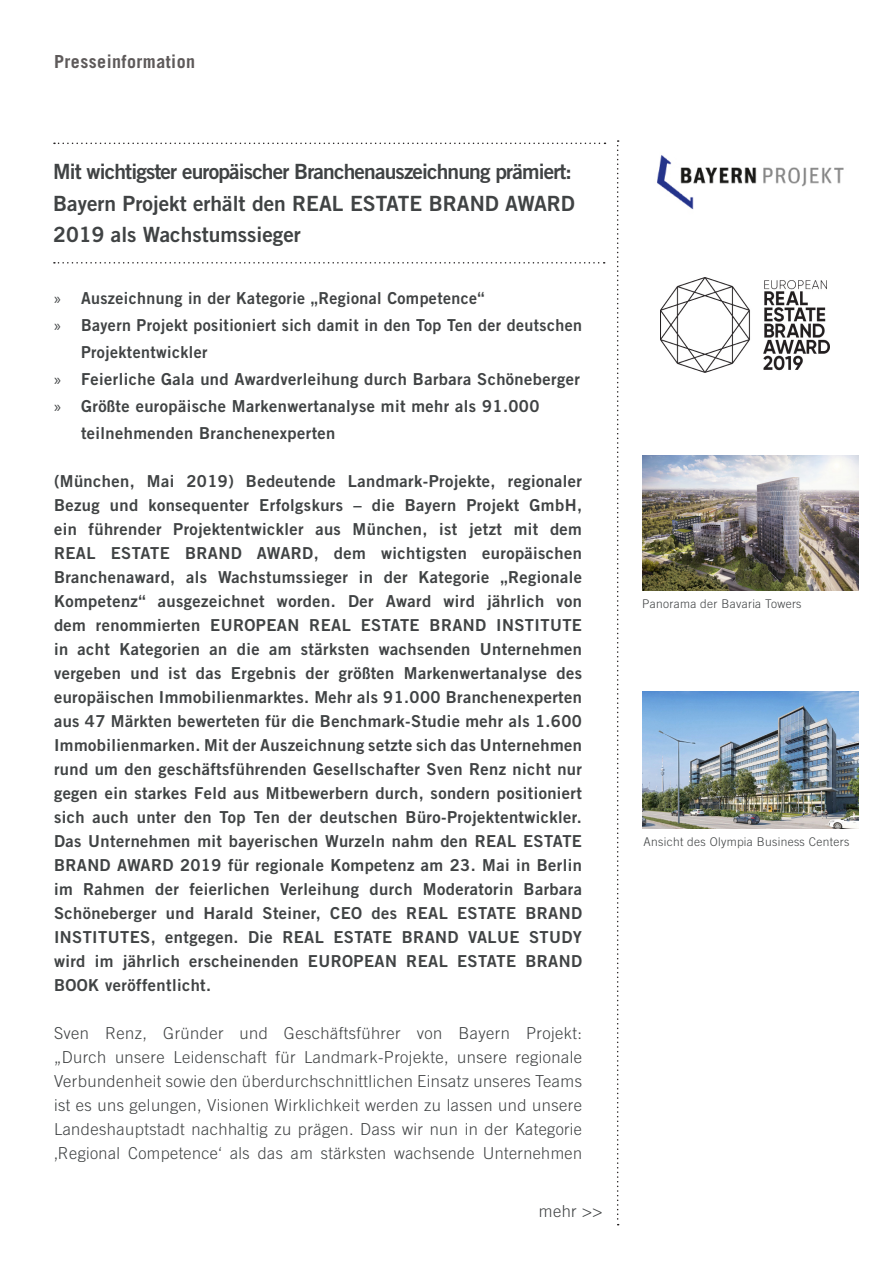
<style>
.page{position:relative;width:893px;height:1263px;background:#fff}
.page>*{position:absolute;margin:0;border:0;box-sizing:border-box;transform-origin:0 0}
.Liste{font:21px/31.5px "Trade Gothic LT Bold Two";letter-spacing:-.04em;color:#404344}
.t1{font:700 18px "Trade Gothic LT";letter-spacing:.025em;color:#5e5a5a}
.t2{font:16.5px/24px "Trade Gothic LT Bold Two";letter-spacing:.025em;color:#404344}
.t3{font:300 16.5px/24px "Trade Gothic LT";letter-spacing:.025em;color:#404344;text-align:justify}
.t4{font:300 12px "Trade Gothic LT";letter-spacing:.025em;color:#404344}
.s1{font-family:"Myriad Pro"}
</style>
<div class="page">
<svg style="left:54px;top:143px;width:551px;height:1px"></svg>
<svg style="left:54px;top:262px;width:551px;height:2px"></svg>
<svg style="left:617px;top:140px;width:2px;height:1085px"></svg>
<img style="left:657px;top:155px;width:187px;height:55px">
<img style="left:661px;top:278px;width:169px;height:95px">
<img style="left:642px;top:455px;width:216px;height:136px">
<img style="left:642px;top:691px;width:216px;height:137px">
<p class="t1" style="left:54px;top:50px;width:143px">Presseinformation</p>
<p class="Liste" style="left:53px;top:156px;width:523px">Mit wichtigster europäischer Branchenauszeichnung prämiert:<br>Bayern Projekt erhält den REAL ESTATE BRAND AWARD<br>2019 als Wachstumssieger</p>
<p class="t2" style="left:54px;top:286px;width:432px"><span class="s1">»</span> Auszeichnung in der Kategorie „Regional Competence“</p>
<p class="t2" style="left:81px;top:311px;width:503px;line-height:27px;text-indent:-27px"><span class="s1">»</span> Bayern Projekt positioniert sich damit in den Top Ten der deutschen<br>Projektentwickler</p>
<p class="t2" style="left:54px;top:367px;width:527px"><span class="s1">»</span> Feierliche Gala und Awardverleihung durch Barbara Schöneberger</p>
<p class="t2" style="left:81px;top:392px;width:460px;line-height:27px;text-indent:-27px"><span class="s1">»</span> Größte europäische Markenwertanalyse mit mehr als 91.000 teilnehmenden Branchenexperten</p>
<p class="t2" style="left:54px;top:469px;width:530px;text-align:justify">(München, Mai 2019) Bedeutende Landmark-Projekte, regionaler Bezug und konsequenter Erfolgskurs – die Bayern Projekt GmbH, ein führender Projektentwickler aus München, ist jetzt mit dem REAL ESTATE BRAND AWARD, dem wichtigsten europäischen Branchenaward, als Wachstumssieger in der Kategorie „Regionale Kompetenz“ ausgezeichnet worden. Der Award wird jährlich von dem renommierten EUROPEAN REAL ESTATE BRAND INSTITUTE in acht Kategorien an die am stärksten wachsenden Unternehmen vergeben und ist das Ergebnis der größten Markenwertanalyse des europäischen Immobilienmarktes. Mehr als 91.000 Branchenexperten aus 47 Märkten bewerteten für die Benchmark-Studie mehr als 1.600<br>Immobilienmarken. Mit der Auszeichnung setzte sich das Unternehmen rund um den geschäftsführenden Gesellschafter Sven Renz nicht nur gegen ein starkes Feld aus Mitbewerbern durch, sondern positioniert sich auch unter den Top Ten der deutschen Büro-Projektentwickler.<br>Das Unternehmen mit bayerischen Wurzeln nahm den REAL ESTATE BRAND AWARD 2019 für regionale Kompetenz am 23. Mai in Berlin im Rahmen der feierlichen Verleihung durch Moderatorin Barbara Schöneberger und Harald Steiner, CEO des REAL ESTATE BRAND INSTITUTES, entgegen. Die REAL ESTATE BRAND VALUE STUDY wird im jährlich erscheinenden EUROPEAN REAL ESTATE BRAND BOOK veröffentlicht.</p>
<p class="t3" style="left:54px;top:1021px;width:530px">Sven Renz, Gründer und Geschäftsführer von Bayern Projekt: „Durch unsere Leidenschaft für Landmark-Projekte, unsere regionale Verbundenheit sowie den überdurchschnittlichen Einsatz unseres Teams ist es uns gelungen, Visionen Wirklichkeit werden zu lassen und unsere Landeshauptstadt nachhaltig zu prägen. Dass wir nun in der Kategorie ‚Regional Competence‘ als das am stärksten wachsende Unternehmen</p>
<p class="t3" style="left:539px;top:1199px;width:65px">mehr &gt;&gt;</p>
<p class="t4" style="left:642px;top:597px;width:161px">Panorama der Bavaria Towers</p>
<p class="t4" style="left:643px;top:835px;width:207px">Ansicht des Olympia Business Centers</p>
</div>
